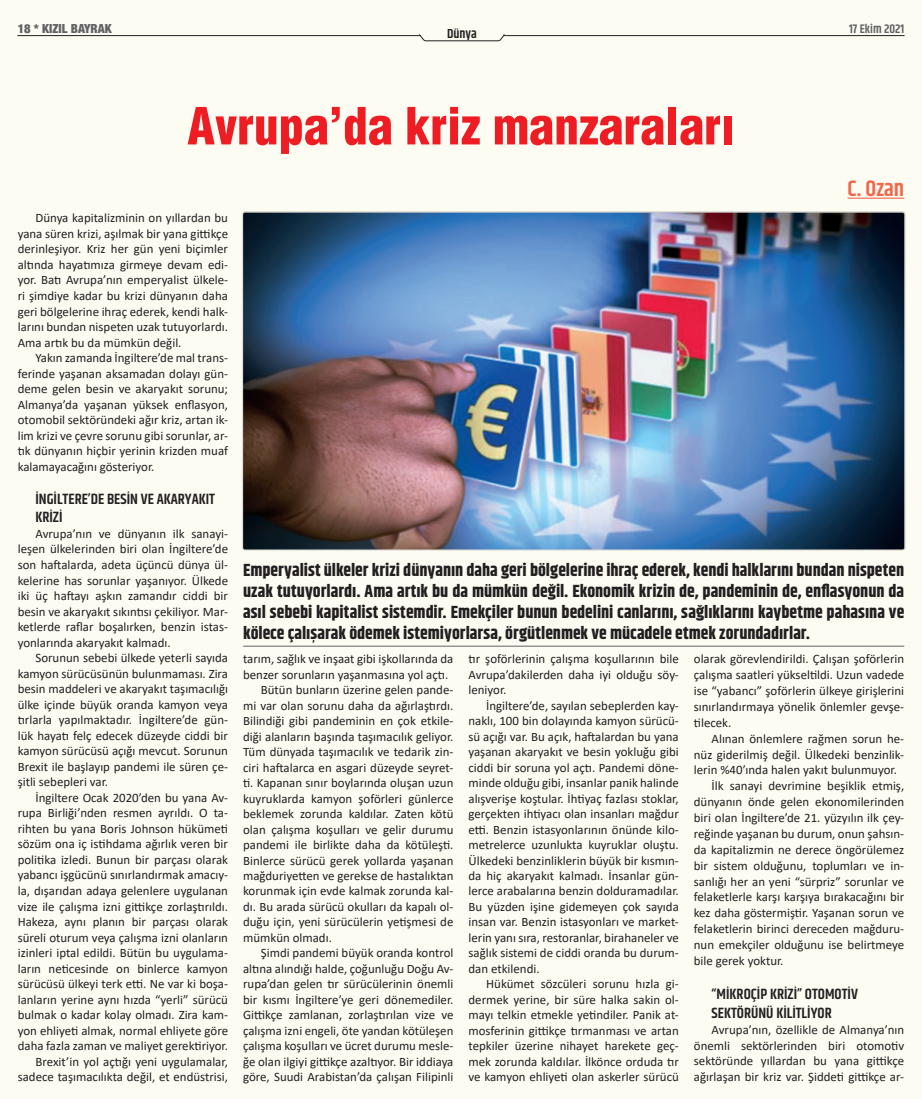
<style>
.page{position:relative;width:922px;height:1099px;background:#fff}
.page>*{position:absolute;margin:0;border:0;box-sizing:border-box;transform-origin:0 0}
.ana_başlık{font:900 condensed 50px "Helvetica";color:#ee1d23}
.üst_imza{font:600 22.5px "Khand";color:#f26648}
.üst_spot{font:700 17.5px/21px "Khand";color:#231f20;text-align:justify}
.ara_başlık{font:600 15px/18.1px "Khand";color:#231f20}
.t1{font:600 13.12px "Khand";color:#231f20}
.t2{font:12.88px/15.5px "Calibri";color:#231f20;text-align:justify}
.t3{font:900 condensed 12.5px "Helvetica Neue";color:#636366}
.t4{font:600 12.5px "Khand";color:#636366}
</style>
<div class="page">
<div style="left:0;top:0;width:921px;height:1098px;background:#fdfcf3"></div>
<hr style="left:18px;top:35px;width:402px;height:1px;background:#231f20">
<hr style="left:503px;top:35px;width:400px;height:1px;background:#231f20">
<svg style="left:419px;top:34px;width:85px;height:7px"></svg>
<hr style="left:847px;top:197px;width:57px;height:2px;background:#f26648">
<img style="left:243px;top:213px;width:661px;height:336px">
<hr style="left:243px;top:646px;width:661px;height:1px;background:#636366">
<p class="t3" style="left:18px;top:20px;width:95px">18 * KIZIL BAYRAK</p>
<p class="t4" style="left:848px;top:21px;width:57px">17 Ekim 2021</p>
<p class="t1" style="left:447px;top:25px;width:31px">Dünya</p>
<p class="ana_başlık" style="left:187px;top:95px;width:549px">Avrupa’da kriz manzaraları</p>
<p class="üst_imza" style="left:847px;top:174px;width:58px">C. Ozan</p>
<p class="t2" style="left:18px;top:210px;width:212px;text-indent:18px">Dünya kapitalizminin on yıllardan bu yana süren krizi, aşılmak bir yana gittikçe derinleşiyor. Kriz her gün yeni biçimler altında hayatımıza girmeye devam edi&shy;yor. Batı Avrupa’nın emperyalist ülkele&shy;ri şimdiye kadar bu krizi dünyanın daha geri bölgelerine ihraç ederek, kendi halk&shy;larını bundan nispeten uzak tutuyorlardı.<br>Ama artık bu da mümkün değil.</p>
<p class="t2" style="left:18px;top:350px;width:212px;text-indent:18px">Yakın zamanda İngiltere’de mal trans&shy;ferinde yaşanan aksamadan dolayı gün&shy;deme gelen besin ve akaryakıt sorunu; Almanya’da yaşanan yüksek enflasyon, otomobil sektöründeki ağır kriz, artan ik&shy;lim krizi ve çevre sorunu gibi sorunlar, ar&shy;tık dünyanın hiçbir yerinin krizden muaf kalamayacağını gösteriyor.</p>
<p class="ara_başlık" style="left:35px;top:491px;width:181px">İNGILTERE’DE BESIN VE AKARYAKIT<br>KRIZI</p>
<p class="t2" style="left:18px;top:525px;width:212px;text-indent:18px">Avrupa’nın ve dünyanın ilk sanayi&shy;leşen ülkelerinden biri olan İngiltere’de son haftalarda, adeta üçüncü dünya ül&shy;kelerine has sorunlar yaşanıyor. Ülkede iki üç haftayı aşkın zamandır ciddi bir besin ve akaryakıt sıkıntısı çekiliyor. Mar&shy;ketlerde raflar boşalırken, benzin istas&shy;yonlarında akaryakıt kalmadı.</p>
<p class="t2" style="left:18px;top:649px;width:212px;text-indent:18px">Sorunun sebebi ülkede yeterli sayıda kamyon sürücüsünün bulunmaması. Zira besin maddeleri ve akaryakıt taşımacılığı ülke içinde büyük oranda kamyon veya tırlarla yapılmaktadır. İngiltere’de gün&shy;lük hayatı felç edecek düzeyde ciddi bir kamyon sürücüsü açığı mevcut. Sorunun Brexit ile başlayıp pandemi ile süren çe&shy;şitli sebepleri var.</p>
<p class="t2" style="left:18px;top:789px;width:212px;text-indent:18px">İngiltere Ocak 2020’den bu yana Av&shy;rupa Birliği’nden resmen ayrıldı. O ta&shy;rihten bu yana Boris Johnson hükümeti sözüm ona iç istihdama ağırlık veren bir politika izledi. Bunun bir parçası olarak yabancı işgücünü sınırlandırmak amacıy&shy;la, dışarıdan adaya gelenlere uygulanan vize ile çalışma izni gittikçe zorlaştırıldı.<br>Hakeza, aynı planın bir parçası olarak süreli oturum veya çalışma izni olanların izinleri iptal edildi. Bütün bu uygulama&shy;ların neticesinde on binlerce kamyon sürücüsü ülkeyi terk etti. Ne var ki boşa&shy;lanların yerine aynı hızda “yerli” sürücü bulmak o kadar kolay olmadı. Zira kam&shy;yon ehliyeti almak, normal ehliyete göre daha fazla zaman ve maliyet gerektiriyor.</p>
<p class="t2" style="left:18px;top:1053px;width:212px;text-align:right">Brexit’in yol açtığı yeni uygulamalar, sadece taşımacılıkta değil, et endüstrisi,</p>
<p class="üst_spot" style="left:243px;top:560px;width:662px">Emperyalist ülkeler krizi dünyanın daha geri bölgelerine ihraç ederek, kendi halklarını bundan nispeten uzak tutuyorlardı. Ama artık bu da mümkün değil. Ekonomik krizin de, pandeminin de, enflasyonun da asıl sebebi kapitalist sistemdir. Emekçiler bunun bedelini canlarını, sağlıklarını kaybetme pahasına ve kölece çalışarak ödemek istemiyorlarsa, örgütlenmek ve mücadele etmek zorundadırlar.</p>
<p class="t2" style="left:243px;top:651px;width:212px">tarım, sağlık ve inşaat gibi işkollarında da benzer sorunların yaşanmasına yol açtı.</p>
<p class="t2" style="left:243px;top:681px;width:212px;text-indent:18px">Bütün bunların üzerine gelen pande&shy;mi var olan sorunu daha da ağırlaştırdı.<br>Bilindiği gibi pandeminin en çok etkile&shy;diği alanların başında taşımacılık geliyor.<br>Tüm dünyada taşımacılık ve tedarik zin&shy;ciri haftalarca en asgari düzeyde seyret&shy;ti. Kapanan sınır boylarında oluşan uzun kuyruklarda kamyon şoförleri günlerce beklemek zorunda kaldılar. Zaten kötü olan çalışma koşulları ve gelir durumu pandemi ile birlikte daha da kötüleşti.<br>Binlerce sürücü gerek yollarda yaşanan mağduriyetten ve gerekse de hastalıktan korunmak için evde kalmak zorunda kal&shy;dı. Bu arada sürücü okulları da kapalı ol&shy;duğu için, yeni sürücülerin yetişmesi de mümkün olmadı.</p>
<p class="t2" style="left:243px;top:945px;width:212px;text-indent:18px">Şimdi pandemi büyük oranda kontrol altına alındığı halde, çoğunluğu Doğu Av&shy;rupa’dan gelen tır sürücülerinin önemli bir kısmı İngiltere’ye geri dönemediler.<br>Gittikçe zamlanan, zorlaştırılan vize ve çalışma izni engeli, öte yandan kötüleşen çalışma koşulları ve ücret durumu mesle&shy;ğe olan ilgiyi gittikçe azaltıyor. Bir iddiaya göre, Suudi Arabistan’da çalışan Filipinli</p>
<p class="t2" style="left:468px;top:651px;width:212px">tır şoförlerinin çalışma koşullarının bile Avrupa’dakilerden daha iyi olduğu söy&shy;leniyor.</p>
<p class="t2" style="left:468px;top:697px;width:212px;text-indent:18px">İngiltere’de, sayılan sebeplerden kay&shy;naklı, 100 bin dolayında kamyon sürücü&shy;sü açığı var. Bu açık, haftalardan bu yana yaşanan akaryakıt ve besin yokluğu gibi ciddi bir soruna yol açtı. Pandemi döne&shy;minde olduğu gibi, insanlar panik halinde alışverişe koştular. İhtiyaç fazlası stoklar, gerçekten ihtiyacı olan insanları mağdur etti. Benzin istasyonlarının önünde kilo&shy;metrelerce uzunlukta kuyruklar oluştu.<br>Ülkedeki benzinliklerin büyük bir kısmın&shy;da hiç akaryakıt kalmadı. İnsanlar gün&shy;lerce arabalarına benzin dolduramadılar.<br>Bu yüzden işine gidemeyen çok sayıda insan var. Benzin istasyonları ve market&shy;lerin yanı sıra, restoranlar, birahaneler ve sağlık sistemi de ciddi oranda bu durum&shy;dan etkilendi.</p>
<p class="t2" style="left:468px;top:976px;width:212px;text-indent:18px">Hükümet sözcüleri sorunu hızla gi&shy;dermek yerine, bir süre halka sakin ol&shy;mayı telkin etmekle yetindiler. Panik at&shy;mosferinin gittikçe tırmanması ve artan tepkiler üzerine nihayet harekete geç&shy;mek zorunda kaldılar. İlkönce orduda tır ve kamyon ehliyeti olan askerler sürücü</p>
<p class="t2" style="left:693px;top:650px;width:212px;line-height:15.9px">olarak görevlendirildi. Çalışan şoförlerin çalışma saatleri yükseltildi. Uzun vadede ise “yabancı” şoförlerin ülkeye girişlerini sınırlandırmaya yönelik önlemler gevşe&shy;tilecek.</p>
<p class="t2" style="left:693px;top:730px;width:212px;line-height:15.9px;text-indent:18px">Alınan önlemlere rağmen sorun he&shy;nüz giderilmiş değil. Ülkedeki benzinlik&shy;lerin %40’ında halen yakıt bulunmuyor.</p>
<p class="t2" style="left:693px;top:777px;width:212px;line-height:15.9px;text-indent:18px">İlk sanayi devrimine beşiklik etmiş, dünyanın önde gelen ekonomilerinden biri olan İngiltere’de 21. yüzyılın ilk çey&shy;reğinde yaşanan bu durum, onun şahsın&shy;da kapitalizmin ne derece öngörülemez bir sistem olduğunu, toplumları ve in&shy;sanlığı her an yeni “sürpriz” sorunlar ve felaketlerle karşı karşıya bırakacağını bir kez daha göstermiştir. Yaşanan sorun ve felaketlerin birinci dereceden mağduru&shy;nun emekçiler olduğunu ise belirtmeye bile gerek yoktur.</p>
<p class="ara_başlık" style="left:711px;top:985px;width:148px">“MIKROÇIP KRIZI” OTOMOTIV<br>SEKTÖRÜNÜ KILITLIYOR</p>
<p class="t2" style="left:693px;top:1021px;width:212px;line-height:15.9px;text-indent:18px">Avrupa’nın, özellikle de Almanya’nın önemli sektörlerinden biri otomotiv sektöründe yıllardan bu yana gittikçe ağırlaşan bir kriz var. Şiddeti gittikçe ar-</p>
</div>
